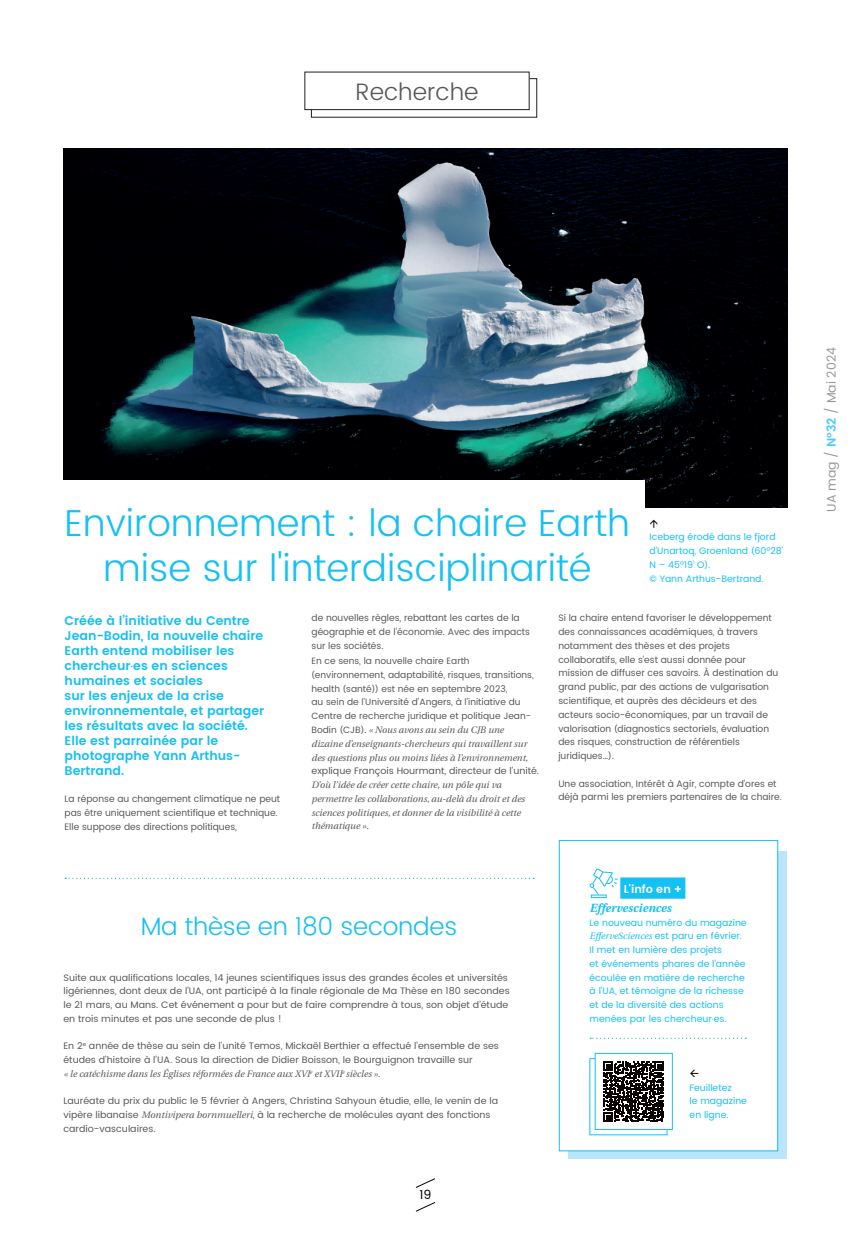
<style>
.page{position:relative;width:851px;height:1241px;background:#fff}
.page>*{position:absolute;margin:0;border:0;box-sizing:border-box;transform-origin:0 0}
.t1{font:300 37.5px/45px "UA Poppins Texte";color:#15c0f2;text-align:center}
.t2{font:300 25px "UA Poppins Texte";letter-spacing:-.01em;color:#15c0f2}
.t3{font:300 23.75px "UA Poppins Texte";color:#57585a}
.t4{font:600 12.5px/15px "UA Poppins Texte";color:#15c0f2}
.t5{font:12.5px "UA Poppins Texte";color:#97999c}
.t6{font:12.5px "UA Poppins Texte";color:#080302}
.t7{font:italic 600 11.88px "UA Poppins Texte";color:#15c0f2}
.t8{font:600 11.25px "UA Poppins Texte";color:#fff}
.t9{font:9.38px/13.8px "UA Poppins Texte";color:#57585a}
.t10{font:9.38px/13.8px "UA Poppins Texte";color:#15c0f2}
.t11{font:italic 9.38px/13.8px "UA Poppins Texte";color:#57585a}
.t12{font:9.12px/13.8px "UA Poppins Texte";color:#57585a}
.s1{font-style:normal;font-size:9.12px}
.s2{font-style:italic}
.s3{font-weight:600;color:#51caf5}
</style>
<div class="page">
<svg style="left:310px;top:78px;width:227px;height:40px"></svg>
<img style="left:64px;top:149px;width:723px;height:358px">
<div style="left:42px;top:480px;width:602px;height:119px;background:#fff"></div>
<svg style="left:65px;top:877px;width:469px;height:1px"></svg>
<svg style="left:568px;top:850px;width:218px;height:308px;background:#a9e1f9"></svg>
<div style="left:559px;top:840px;width:218px;height:310px;background:#fff;border:1px solid #15c0f2"></div>
<div style="left:620px;top:877px;width:65px;height:21px;background:#15c0f2"></div>
<hr style="left:590px;top:894px;width:16px;height:3px;background:#15c0f2">
<svg style="left:589px;top:868px;width:28px;height:28px"></svg>
<div style="left:589px;top:1058px;width:78px;height:76px;background:linear-gradient(to right,#fff,#fefefe)"></div>
<div style="left:595px;top:1053px;width:77px;height:76px;background:#fff"></div>
<svg style="left:603px;top:1061px;width:60px;height:60px"></svg>
<svg style="left:590px;top:1037px;width:156px;height:1px"></svg>
<svg style="left:415px;top:1178px;width:20px;height:10px"></svg>
<svg style="left:415px;top:1202px;width:21px;height:9px"></svg>
<h3 class="t3" style="left:355px;top:75px;width:125px">Recherche</h3>
<h1 class="t1" style="left:65px;top:502px;width:567px">Environnement : la chaire Earth mise sur l'interdisciplinarité</h1>
<p class="t10" style="left:649px;top:530px;width:135px">Iceberg érodé dans le fjord d’Unartoq, Groenland (60°28’<br>N – 45°19’ O).<br>© Yann Arthus-Bertrand.</p>
<p class="t4" style="left:65px;top:612px;width:201px">Créée à l’initiative du Centre<br>Jean-Bodin, la nouvelle chaire<br>Earth entend mobiliser les chercheur·es en sciences humaines et sociales<br>sur les enjeux de la crise environnementale, et partager les résultats avec la société.<br>Elle est parrainée par le photographe Yann Arthus-<br>Bertrand.</p>
<p class="t9" style="left:65px;top:792px;width:217px">La réponse au changement climatique ne peut pas être uniquement scientifique et technique.<br>Elle suppose des directions politiques,</p>
<p class="t9" style="left:311px;top:611px;width:220px">de nouvelles règles, rebattant les cartes de la géographie et de l’économie. Avec des impacts sur les sociétés.</p>
<p class="t12" style="left:311px;top:654px;width:224px">En ce sens, la nouvelle chaire Earth (environnement, adaptabilité, risques, transitions, health (santé)) est née en septembre 2023,<br>au sein de l’Université d’Angers, à l’initiative du Centre de recherche juridique et politique Jean-</p>
<p class="t11" style="left:311px;top:722px;width:218px"><span class="s1">Bodin (CJB)</span>. « Nous avons au sein du CJB une dizaine d’enseignants-chercheurs qui travaillent sur des questions plus ou moins liées à l’environnement,</p>
<p class="t9" style="left:311px;top:764px;width:229px">explique François Hourmant, directeur de l’unité.</p>
<p class="t11" style="left:311px;top:777px;width:215px">D’où l’idée de créer cette chaire, un pôle qui va permettre les collaborations, au-delà du droit et des sciences politiques, et donner de la visibilité à cette thématique ».</p>
<p class="t9" style="left:558px;top:611px;width:221px">Si la chaire entend favoriser le développement des connaissances académiques, à travers notamment des thèses et des projets collaboratifs, elle s’est aussi donnée pour mission de diffuser ces savoirs. À destination du grand public, par des actions de vulgarisation scientifique, et auprès des décideurs et des acteurs socio-économiques, par un travail de valorisation (diagnostics sectoriels, évaluation des risques, construction de référentiels juridiques…).</p>
<p class="t9" style="left:558px;top:776px;width:225px">Une association, Intérêt à Agir, compte d’ores et déjà parmi les premiers partenaires de la chaire.</p>
<h2 class="t2" style="left:141px;top:908px;width:318px">Ma thèse en 180 secondes</h2>
<p class="t9" style="left:63px;top:970px;width:447px">Suite aux qualifications locales, 14 jeunes scientifiques issus des grandes écoles et universités ligériennes, dont deux de l’UA, ont participé à la finale régionale de Ma Thèse en 180 secondes le 21 mars, au Mans. Cet événement a pour but de faire comprendre à tous, son objet d’étude en trois minutes et pas une seconde de plus !</p>
<p class="t9" style="left:63px;top:1039px;width:437px">En 2<sup>e</sup> année de thèse au sein de l’unité Temos, Mickaël Berthier a effectué l’ensemble de ses études d’histoire à l’UA. Sous la direction de Didier Boisson, le Bourguignon travaille sur<br><span class="s2">« le catéchisme dans les Églises réformées de France aux XVI</span><sup>e</sup> <span class="s2">et XVII</span><sup>e</sup> <span class="s2">siècles »</span>.</p>
<p class="t9" style="left:63px;top:1094px;width:436px">Lauréate du prix du public le 5 février à Angers, Christina Sahyoun étudie, elle, le venin de la vipère libanaise <span class="s2">Montivipera bornmuelleri</span>, à la recherche de molécules ayant des fonctions cardio-vasculaires.</p>
<p class="t8" style="left:623px;top:880px;width:60px">L'info en +</p>
<p class="t7" style="left:589px;top:898px;width:83px">Effervesciences</p>
<p class="t10" style="left:589px;top:915px;width:158px">Le nouveau numéro du magazine<br><span class="s2">EfferveSciences</span> est paru en février.<br>Il met en lumière des projets<br>et événements phares de l’année écoulée en matière de recherche à l’UA, et témoigne de la richesse et de la diversité des actions menées par les chercheur·es.</p>
<p class="t10" style="left:689px;top:1080px;width:59px">Feuilletez<br>le magazine en ligne.</p>
<h3 class="t6" style="left:419px;top:1185px;width:13px">19</h3>
<h3 class="t5" style="left:822px;top:512px;width:166px;rotate:-90deg">UA mag / <span class="s3">N°32</span> / Mai 2024</h3>
</div>
